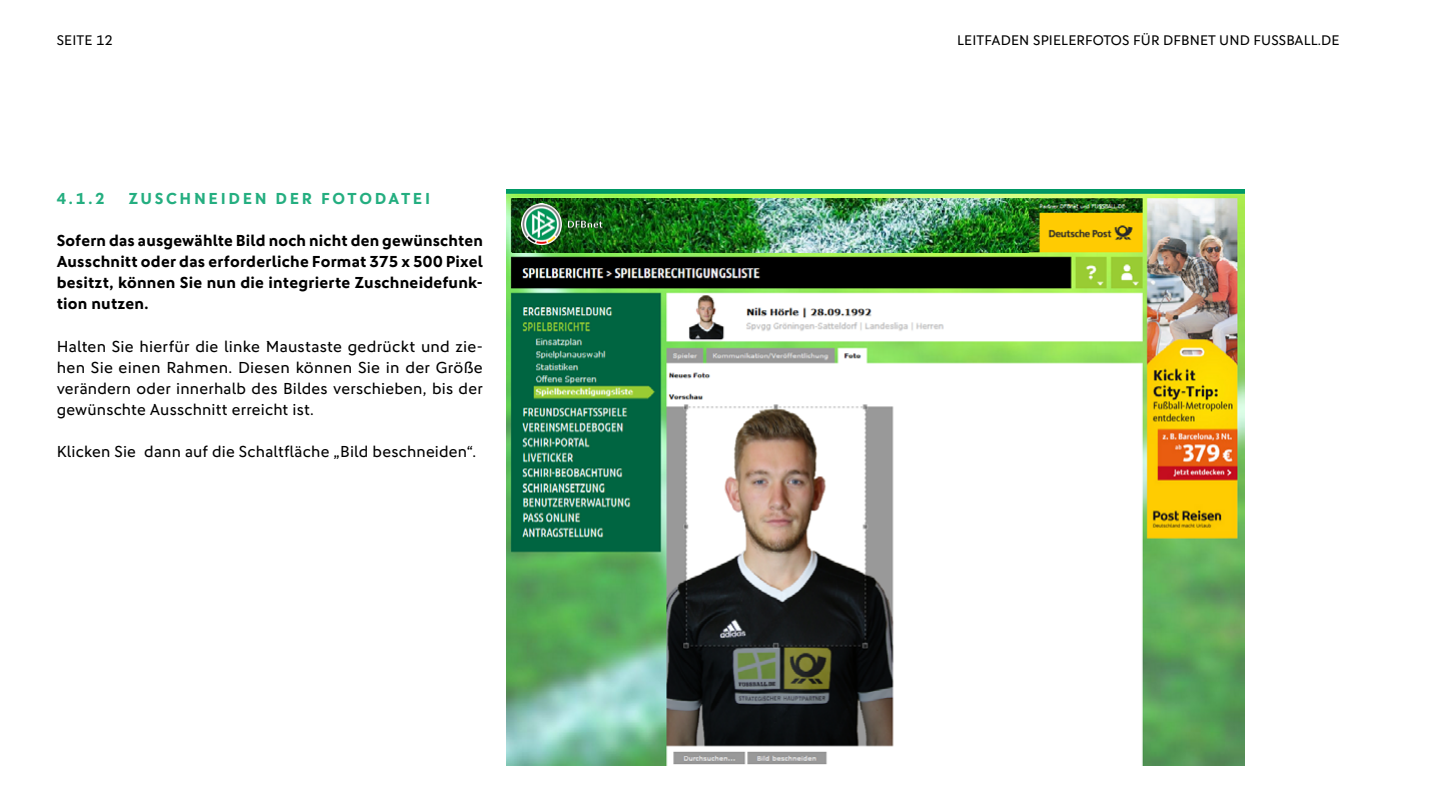
<style>
.page{position:relative;width:1440px;height:811px;background:#fff}
.page>*{position:absolute;margin:0;border:0;box-sizing:border-box;transform-origin:0 0}
.t1{font:16px/21px "DFB Sans";letter-spacing:.01em;color:#000;text-align:justify}
.t2{font:700 16px/21px "DFB Sans";letter-spacing:.015em;color:#000;text-align:justify}
.t3{font:700 16px "DFB Sans";letter-spacing:.165em;color:#24ae80}
.t4{font:14px "DFB Sans";letter-spacing:.01em;color:#000}
</style>
<div class="page">
<img style="left:507px;top:189px;width:737px;height:576px">
<img style="left:513px;top:199px;width:515px;height:53px">
<img style="left:522px;top:204px;width:151px;height:40px">
<p class="t4" style="left:57px;top:32px;width:58px">SEITE 12</p>
<p class="t4" style="left:957px;top:32px;width:384px">LEITFADEN SPIELERFOTOS FÜR DFBNET UND FUSSBALL.DE</p>
<p class="t3" style="left:57px;top:189px;width:49px">4.1.2</p>
<p class="t3" style="left:129px;top:189px;width:303px">ZUSCHNEIDEN DER FOTODATEI</p>
<p class="t2" style="left:57px;top:230px;width:428px">Sofern das ausgewählte Bild noch nicht den gewünschten Ausschnitt oder das erforderliche Format 375 x 500 Pixel besitzt, können Sie nun die integrierte Zuschneidefunk&shy;tion nutzen.</p>
<p class="t1" style="left:57px;top:335px;width:428px">Halten Sie hierfür die linke Maustaste gedrückt und zie&shy;hen Sie einen Rahmen. Diesen können Sie in der Größe verändern oder innerhalb des Bildes verschieben, bis der gewünschte Ausschnitt erreicht ist.</p>
<p class="t1" style="left:57px;top:440px;width:421px">Klicken Sie dann auf die Schaltfläche „Bild beschneiden“.</p>
</div>
